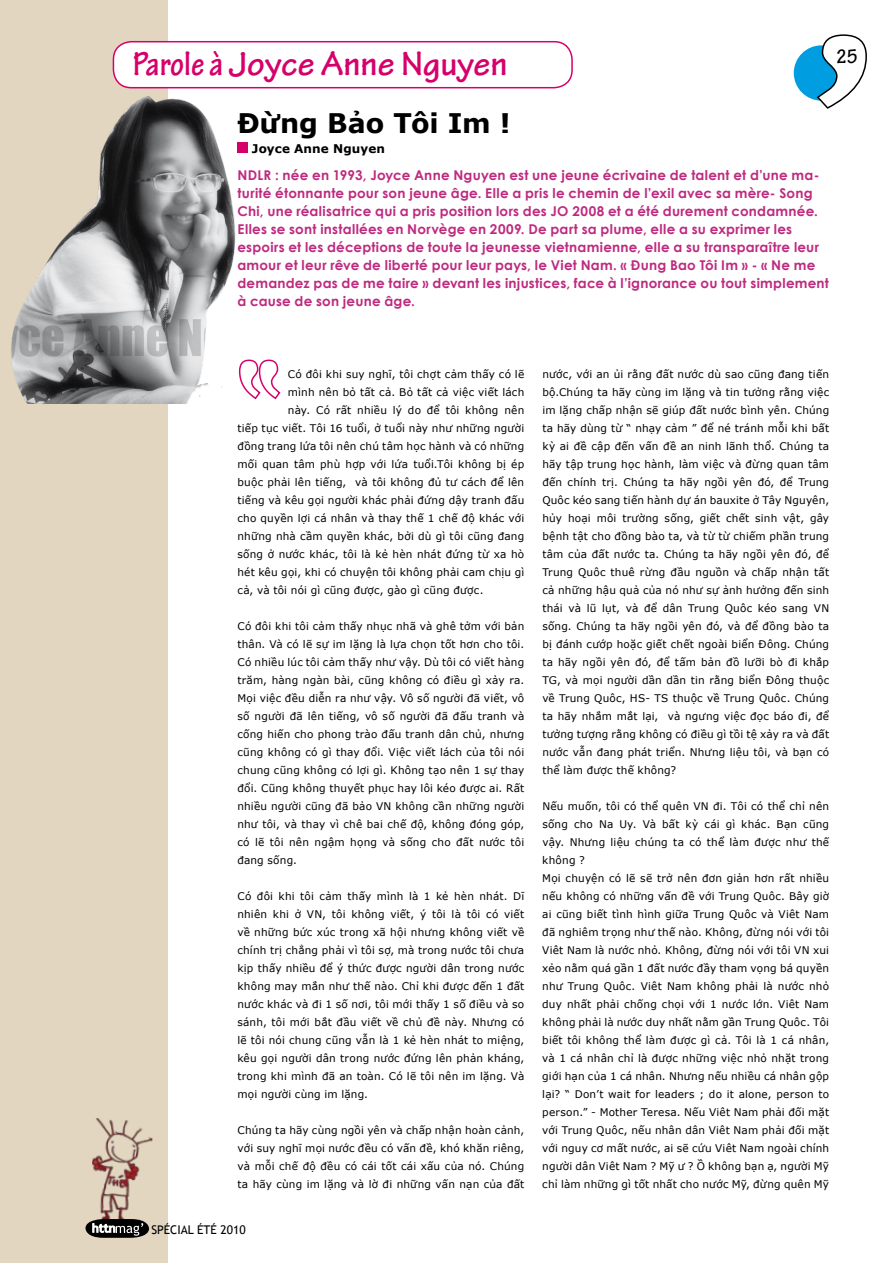
<style>
.page{position:relative;width:893px;height:1263px;background:#fff}
.page>*{position:absolute;margin:0;border:0;box-sizing:border-box;transform-origin:0 0}
.t1{font:700 36px "Tekton Pro";letter-spacing:-.005em;color:#d6006b}
.t2{font:700 27px "Verdana";color:#000}
.t3{font:700 condensed 21px "Tekton Pro";color:#000}
.t4{font:700 13.5px/18px "Century Gothic";letter-spacing:.015em;color:#be2a7f}
.t5{font:700 12px "Verdana";letter-spacing:.005em;color:#000}
.t6{font:12px "Trebuchet MS";color:#000}
.t7{font:10.5px/18px "Verdana";letter-spacing:.015em;color:#000}
.s1{font-stretch:condensed}
</style>
<div class="page">
<div style="left:0;top:0;width:167px;height:1263px;background:#e2d6c1"></div>
<img style="left:11px;top:84px;width:226px;height:320px">
<img style="left:92px;top:1118px;width:61px;height:101px">
<div style="left:794px;top:45px;width:55px;height:56px;background:#009ee0;border-radius:50%"></div>
<svg style="left:85px;top:1219px;width:64px;height:19px"></svg>
<svg style="left:816px;top:34px;width:51px;height:75px"></svg>
<div style="left:113px;top:42px;width:459px;height:46px;background:#fff;border-radius:18px"></div>
<div style="left:113px;top:41px;width:460px;height:47px;border:2px solid #d6006b;border-radius:18px"></div>
<div style="left:237px;top:142px;width:11px;height:11px;background:#d6006b"></div>
<svg style="left:238px;top:359px;width:43px;height:41px"></svg>
<h1 class="t1" style="left:133px;top:43px;width:376px"><span class="s1">Parole à</span> Joyce Anne Nguyen</h1>
<h2 class="t2" style="left:237px;top:106px;width:275px">Đừng Bảo Tôi Im !</h2>
<p class="t5" style="left:252px;top:141px;width:135px">Joyce Anne Nguyen</p>
<p class="t4" style="left:237px;top:165px;width:593px">NDLR : née en 1993, Joyce Anne Nguyen est une jeune écrivaine de talent et d’une ma&shy;turité étonnante pour son jeune âge. Elle a pris le chemin de l’exil avec sa mère- Song Chi, une réalisatrice qui a pris position lors des JO 2008 et a été durement condamnée.<br>Elles se sont installées en Norvège en 2009. De part sa plume, elle a su exprimer les espoirs et les déceptions de toute la jeunesse vietnamienne, elle a su transparaître leur amour et leur rêve de liberté pour leur pays, le Viet Nam. « Đung Bao Tôi Im » - « Ne me demandez pas de me taire » devant les injustices, face à l’ignorance ou tout simplement à cause de son jeune âge.</p>
<h3 class="t3" style="left:836px;top:44px;width:23px">25</h3>
<p class="t7" style="left:288px;top:365px;width:238px">Có đôi khi suy nghĩ, tôi chợt cảm thấy có lẽ</p>
<p class="t7" style="left:288px;top:383px;width:238px">mình nên bỏ tất cả. Bỏ tất cả việc viết lách</p>
<p class="t7" style="left:288px;top:401px;width:238px">này. Có rất nhiều lý do để tôi không nên</p>
<p class="t7" style="left:237px;top:419px;width:288px">tiếp tục viết. Tôi 16 tuổi, ở tuổi này như những người</p>
<p class="t7" style="left:237px;top:437px;width:288px">đồng trang lứa tôi nên chú tâm học hành và có những</p>
<p class="t7" style="left:237px;top:455px;width:288px">mối quan tâm phù hợp với lứa tuổi.Tôi không bị ép</p>
<p class="t7" style="left:237px;top:473px;width:288px">buộc phải lên tiếng, và tôi không đủ tư cách để lên</p>
<p class="t7" style="left:237px;top:491px;width:288px">tiếng và kêu gọi người khác phải đứng dậy tranh đấu</p>
<p class="t7" style="left:237px;top:509px;width:288px">cho quyền lợi cá nhân và thay thế 1 chế độ khác với</p>
<p class="t7" style="left:237px;top:527px;width:288px">những nhà cầm quyền khác, bởi dù gì tôi cũng đang</p>
<p class="t7" style="left:237px;top:545px;width:287px">sống ở nước khác, tôi là kẻ hèn nhát đứng từ xa hò</p>
<p class="t7" style="left:237px;top:563px;width:288px">hét kêu gọi, khi có chuyện tôi không phải cam chịu gì</p>
<p class="t7" style="left:237px;top:581px;width:248px">cả, và tôi nói gì cũng được, gào gì cũng được.</p>
<p class="t7" style="left:237px;top:617px;width:288px">Có đôi khi tôi cảm thấy nhục nhã và ghê tởm với bản thân. Và có lẽ sự im lặng là lựa chọn tốt hơn cho tôi.<br>Có nhiều lúc tôi cảm thấy như vậy. Dù tôi có viết hàng trăm, hàng ngàn bài, cũng không có điều gì xảy ra.<br>Mọi việc đều diễn ra như vậy. Vô số người đã viết, vô số người đã lên tiếng, vô số người đã đấu tranh và cống hiến cho phong trào đấu tranh dân chủ, nhưng cũng không có gì thay đổi. Việc viết lách của tôi nói chung cũng không có lợi gì. Không tạo nên 1 sự thay đổi. Cũng không thuyết phục hay lôi kéo được ai. Rất nhiều người cũng đã bảo VN không cần những người như tôi, và thay vì chê bai chế độ, không đóng góp, có lẽ tôi nên ngậm họng và sống cho đất nước tôi đang sống.</p>
<p class="t7" style="left:237px;top:887px;width:288px">Có đôi khi tôi cảm thấy mình là 1 kẻ hèn nhát. Dĩ nhiên khi ở VN, tôi không viết, ý tôi là tôi có viết về những bức xúc trong xã hội nhưng không viết về chính trị chẳng phải vì tôi sợ, mà trong nước tôi chưa kịp thấy nhiều để ý thức được người dân trong nước không may mắn như thế nào. Chỉ khi được đến 1 đất nước khác và đi 1 số nơi, tôi mới thấy 1 số điều và so sánh, tôi mới bắt đầu viết về chủ đề này. Nhưng có lẽ tôi nói chung cũng vẫn là 1 kẻ hèn nhát to miệng, kêu gọi người dân trong nước đứng lên phản kháng, trong khi mình đã an toàn. Có lẽ tôi nên im lặng. Và mọi người cùng im lặng.</p>
<p class="t7" style="left:237px;top:1121px;width:288px;text-align:justify">Chúng ta hãy cùng ngồi yên và chấp nhận hoàn cảnh, với suy nghĩ mọi nước đều có vấn đề, khó khăn riêng, và mỗi chế độ đều có cái tốt cái xấu của nó. Chúng ta hãy cùng im lặng và lờ đi những vấn nạn của đất</p>
<p class="t6" style="left:151px;top:1222px;width:26px">Spécial</p>
<p class="t6" style="left:197px;top:1222px;width:50px">été 2010</p>
<p class="t7" style="left:542px;top:365px;width:288px;text-align:justify">nước, với an ủi rằng đất nước dù sao cũng đang tiến bộ.Chúng ta hãy cùng im lặng và tin tưởng rằng việc im lặng chấp nhận sẽ giúp đất nước bình yên. Chúng ta hãy dùng từ “ nhạy cảm ” để né tránh mỗi khi bất kỳ ai đề cập đến vấn đề an ninh lãnh thổ. Chúng ta hãy tập trung học hành, làm việc và đừng quan tâm đến chính trị. Chúng ta hãy ngồi yên đó, để Trung Quôc kéo sang tiến hành dự án bauxite ở Tây Nguyên, hủy hoại môi trường sống, giết chết sinh vật, gây bệnh tật cho đồng bào ta, và từ từ chiếm phần trung tâm của đất nước ta. Chúng ta hãy ngồi yên đó, để Trung Quôc thuê rừng đầu nguồn và chấp nhận tất cả những hậu quả của nó như sự ảnh hưởng đến sinh thái và lũ lụt, và để dân Trung Quôc kéo sang VN sống. Chúng ta hãy ngồi yên đó, và để đồng bào ta bị đánh cướp hoặc giết chết ngoài biển Đông. Chúng ta hãy ngồi yên đó, để tấm bản đồ lưỡi bò đi khắp TG, và mọi người dần dần tin rằng biển Đông thuộc về Trung Quôc, HS- TS thuộc về Trung Quôc. Chúng ta hãy nhắm mắt lại, và ngưng việc đọc báo đi, để tưởng tượng rằng không có điều gì tồi tệ xảy ra và đất nước vẫn đang phát triển. Nhưng liệu tôi, và bạn có thể làm được thế không?</p>
<p class="t7" style="left:542px;top:797px;width:288px">Nếu muốn, tôi có thể quên VN đi. Tôi có thể chỉ nên sống cho Na Uy. Và bất kỳ cái gì khác. Bạn cũng vậy. Nhưng liệu chúng ta có thể làm được như thế không ?<br>Mọi chuyện có lẽ sẽ trở nên đơn giản hơn rất nhiều nếu không có những vấn đề với Trung Quôc. Bây giờ ai cũng biết tình hình giữa Trung Quôc và Viêt Nam đã nghiêm trọng như thế nào. Không, đừng nói với tôi Viêt Nam là nước nhỏ. Không, đừng nói với tôi VN xui xẻo nằm quá gần 1 đất nước đầy tham vọng bá quyền như Trung Quôc. Viêt Nam không phải là nước nhỏ duy nhất phải chống chọi với 1 nước lớn. Viêt Nam không phải là nước duy nhất nằm gần Trung Quôc. Tôi biết tôi không thể làm được gì cả. Tôi là 1 cá nhân, và 1 cá nhân chỉ là được những việc nhỏ nhặt trong giới hạn của 1 cá nhân. Nhưng nếu nhiều cá nhân gộp lại? “ Don’t wait for leaders ; do it alone, person to person.” - Mother Teresa. Nếu Viêt Nam phải đối mặt với Trung Quôc, nếu nhân dân Viêt Nam phải đối mặt với nguy cơ mất nước, ai sẽ cứu Viêt Nam ngoài chính người dân Viêt Nam ? Mỹ ư ? Ồ không bạn ạ, người Mỹ chỉ làm những gì tốt nhất cho nước Mỹ, đừng quên Mỹ</p>
</div>
